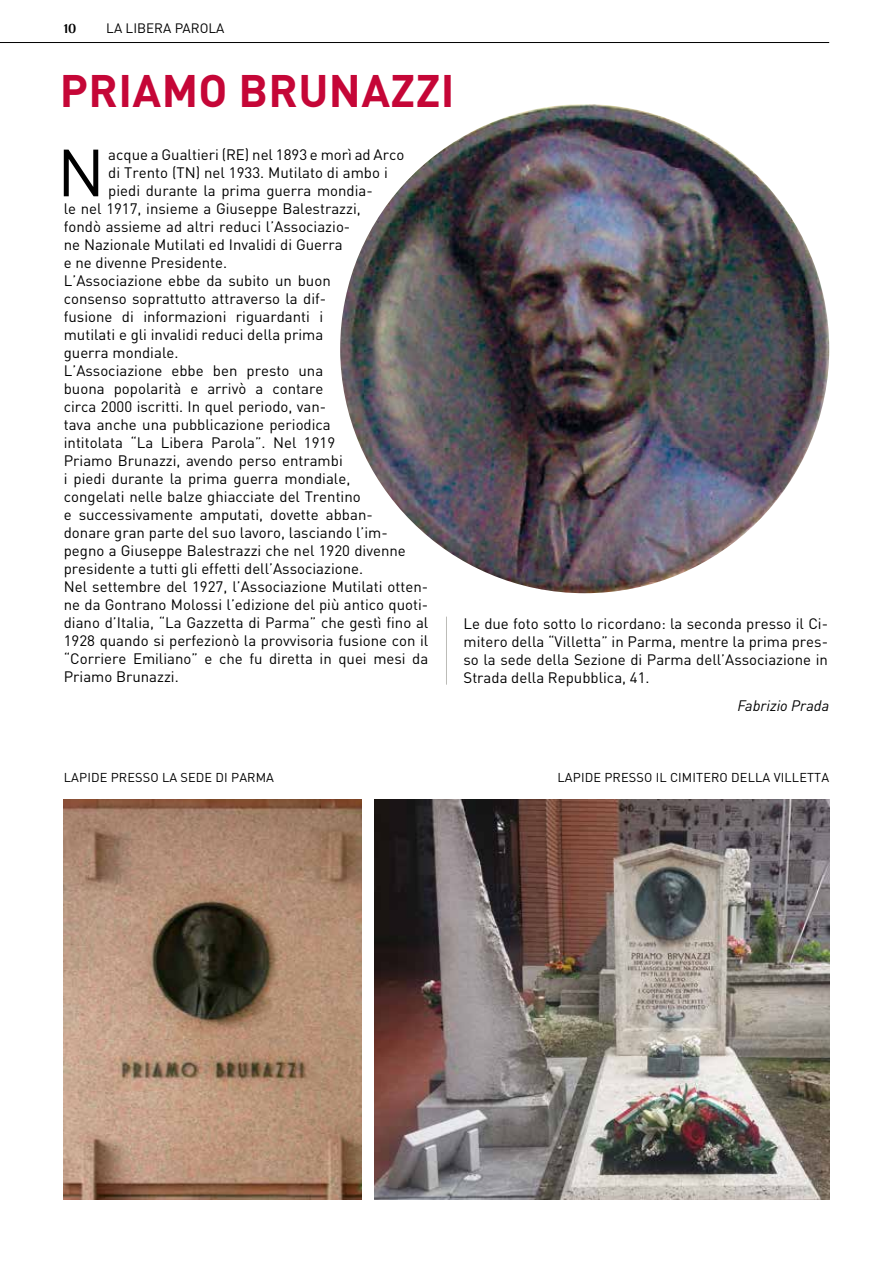
<style>
.page{position:relative;width:893px;height:1263px;background:#fff}
.page>*{position:absolute;margin:0;border:0;box-sizing:border-box;transform-origin:0 0}
.t1{font:65.55px "DINOT";color:#000}
.t2{font:700 45px "DINOT";letter-spacing:.01em;color:#c50637}
.t3{font:15px/18px "DINOT";color:#000;text-align:justify}
.t4{font:italic 15px "DINOT";color:#000}
.t5{font:13.5px "DINOT";color:#000}
.t6{font:700 13.5px "Philosopher";color:#000}
.t7{font:12.75px "DINOT";letter-spacing:.01em;color:#000}
</style>
<div class="page">
<hr style="left:0;top:42px;width:829px;height:1px;background:#000">
<img style="left:374px;top:799px;width:455px;height:400px">
<img style="left:64px;top:799px;width:297px;height:400px">
<img style="left:340px;top:104px;width:489px;height:489px;border-radius:244px">
<hr style="left:446px;top:617px;width:1px;height:68px;background:#bcbcb8">
<p class="t6" style="left:64px;top:21px;width:14px">10</p>
<p class="t5" style="left:106px;top:19px;width:120px">LA LIBERA PAROLA</p>
<h2 class="t2" style="left:60px;top:60px;width:396px">PRIAMO BRUNAZZI</h2>
<h1 class="t1" style="left:57px;top:128px;width:49px">N</h1>
<p class="t3" style="left:108px;top:145px;width:297px">acque a Gualtieri (RE) nel 1893 e morì ad Arco</p>
<p class="t3" style="left:108px;top:163px;width:281px">di Trento (TN) nel 1933. Mutilato di ambo i</p>
<p class="t3" style="left:108px;top:181px;width:266px">piedi durante la prima guerra mondia-</p>
<p class="t3" style="left:64px;top:199px;width:298px">le nel 1917, insieme a Giuseppe Balestrazzi,</p>
<p class="t3" style="left:64px;top:217px;width:288px">fondò assieme ad altri reduci l’Associazio-</p>
<p class="t3" style="left:64px;top:235px;width:280px">ne Nazionale Mutilati ed Invalidi di Guerra</p>
<p class="t3" style="left:64px;top:253px;width:165px">e ne divenne Presidente.</p>
<p class="t3" style="left:64px;top:271px;width:268px">L’Associazione ebbe da subito un buon</p>
<p class="t3" style="left:64px;top:289px;width:264px">consenso soprattutto attraverso la dif-</p>
<p class="t3" style="left:64px;top:307px;width:261px">fusione di informazioni riguardanti i</p>
<p class="t3" style="left:64px;top:325px;width:261px">mutilati e gli invalidi reduci della prima</p>
<p class="t3" style="left:64px;top:343px;width:116px">guerra mondiale.</p>
<p class="t3" style="left:64px;top:361px;width:261px">L’Associazione ebbe ben presto una</p>
<p class="t3" style="left:64px;top:379px;width:261px">buona popolarità e arrivò a contare</p>
<p class="t3" style="left:64px;top:397px;width:264px">circa 2000 iscritti. In quel periodo, van-</p>
<p class="t3" style="left:64px;top:415px;width:269px">tava anche una pubblicazione periodica</p>
<p class="t3" style="left:64px;top:433px;width:273px">intitolata “La Libera Parola”. Nel 1919</p>
<p class="t3" style="left:64px;top:451px;width:280px">Priamo Brunazzi, avendo perso entrambi</p>
<p class="t3" style="left:64px;top:469px;width:288px">i piedi durante la prima guerra mondiale,</p>
<p class="t3" style="left:64px;top:487px;width:299px">congelati nelle balze ghiacciate del Trentino</p>
<p class="t3" style="left:64px;top:505px;width:311px">e successivamente amputati, dovette abban-</p>
<p class="t3" style="left:64px;top:523px;width:326px">donare gran parte del suo lavoro, lasciando l’im-</p>
<p class="t3" style="left:64px;top:541px;width:344px">pegno a Giuseppe Balestrazzi che nel 1920 divenne</p>
<p class="t3" style="left:64px;top:559px;width:301px">presidente a tutti gli effetti dell’Associazione.</p>
<p class="t3" style="left:64px;top:577px;width:366px">Nel settembre del 1927, l’Associazione Mutilati otten-</p>
<p class="t3" style="left:64px;top:595px;width:366px">ne da Gontrano Molossi l’edizione del più antico quoti-</p>
<p class="t3" style="left:64px;top:613px;width:366px">diano d’Italia, “La Gazzetta di Parma” che gestì fino al</p>
<p class="t3" style="left:64px;top:631px;width:366px">1928 quando si perfezionò la provvisoria fusione con il</p>
<p class="t3" style="left:64px;top:649px;width:366px">“Corriere Emiliano” e che fu diretta in quei mesi da</p>
<p class="t3" style="left:64px;top:667px;width:117px">Priamo Brunazzi.</p>
<p class="t3" style="left:463px;top:613px;width:366px">Le due foto sotto lo ricordano: la seconda presso il Ci&shy;mitero della “Villetta” in Parma, mentre la prima pres&shy;so la sede della Sezione di Parma dell’Associazione in Strada della Repubblica, 41.</p>
<p class="t4" style="left:737px;top:695px;width:93px">Fabrizio Prada</p>
<p class="t7" style="left:64px;top:769px;width:212px">LAPIDE PRESSO LA SEDE DI PARMA</p>
<p class="t7" style="left:557px;top:769px;width:273px">LAPIDE PRESSO IL CIMITERO DELLA VILLETTA</p>
</div>
